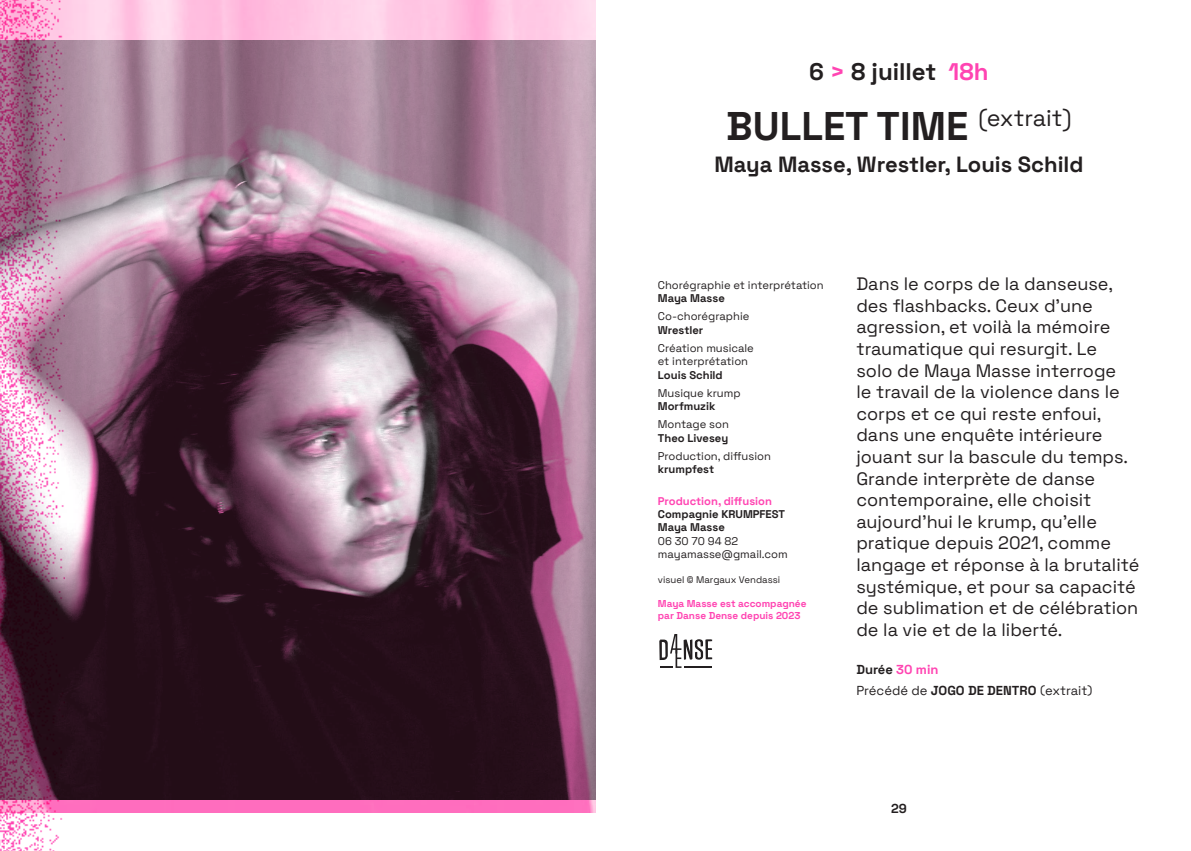
<style>
.page{position:relative;width:1191px;height:851px;background:#fff}
.page>*{position:absolute;margin:0;border:0;box-sizing:border-box;transform-origin:0 0}
.t1{font:300 40px "Space Grotesk";color:#231f20}
.t2{font:300 24px "Space Grotesk";color:#231f20}
.t3{font:300 22px "Space Grotesk";color:#231f20}
.t4{font:300 18px/21.6px "Space Grotesk";color:#231f20}
.t5{font:300 13px/21.2px "Space Grotesk";color:#231f20}
.t6{font:300 11.2px/13.4px "Space Grotesk";color:#231f20}
.t7{font:300 11.2px "Space Grotesk";color:#ff44b2}
.t8{font:300 10px/12px "Space Grotesk";color:#ff44b2}
.t9{font:300 9.6px "Space Grotesk";color:#231f20}
.s1{color:#ff44b2}
</style>
<div class="page">
<svg style="left:659px;top:634px;width:53px;height:33px"></svg>
<img style="left:0;top:0;width:595px;height:812px">
<h2 class="t2" style="left:809px;top:54px;width:181px">6 <span class="s1">&gt;</span> 8 juillet <span class="s1">18h</span></h2>
<h1 class="t1" style="left:726px;top:96px;width:347px">BULLET TIME <sup>(extrait)</sup></h1>
<p class="t3" style="left:714px;top:148px;width:371px">Maya Masse, Wrestler, Louis Schild</p>
<p class="t6" style="left:658px;top:278px;width:167px">Chorégraphie et interprétation<br>Maya Masse</p>
<p class="t6" style="left:658px;top:309px;width:93px">Co-chorégraphie<br>Wrestler</p>
<p class="t6" style="left:658px;top:340px;width:98px">Création musicale et interprétation<br>Louis Schild</p>
<p class="t6" style="left:658px;top:385px;width:84px">Musique krump<br>Morfmuzik</p>
<p class="t6" style="left:658px;top:417px;width:73px">Montage son<br>Theo Livesey</p>
<p class="t6" style="left:658px;top:448px;width:115px">Production, diffusion krumpfest</p>
<p class="t7" style="left:658px;top:492px;width:116px">Production, diffusion</p>
<p class="t6" style="left:658px;top:506px;width:131px">Compagnie KRUMPFEST<br>Maya Masse<br>06 30 70 94 82 mayamasse@gmail.com</p>
<p class="t9" style="left:658px;top:573px;width:124px">visuel © Margaux Vendassi</p>
<p class="t8" style="left:658px;top:597px;width:150px">Maya Masse est accompagnée par Danse Dense depuis 2023</p>
<p class="t4" style="left:856px;top:272px;width:284px">Dans le corps de la danseuse, des flashbacks. Ceux d’une agression, et voilà la mémoire traumatique qui resurgit. Le<br>solo de Maya Masse interroge<br>le travail de la violence dans le corps et ce qui reste enfoui, dans une enquête intérieure jouant sur la bascule du temps.<br>Grande interprète de danse contemporaine, elle choisit aujourd’hui le krump, qu’elle pratique depuis 2021, comme langage et réponse à la brutalité systémique, et pour sa capacité de sublimation et de célébration de la vie et de la liberté.</p>
<p class="t5" style="left:856px;top:658px;width:238px">Durée <span class="s1">30 min<br></span>Précédé de JOGO DE DENTRO (extrait)</p>
<p class="t5" style="left:891px;top:796px;width:17px">29</p>
</div>
